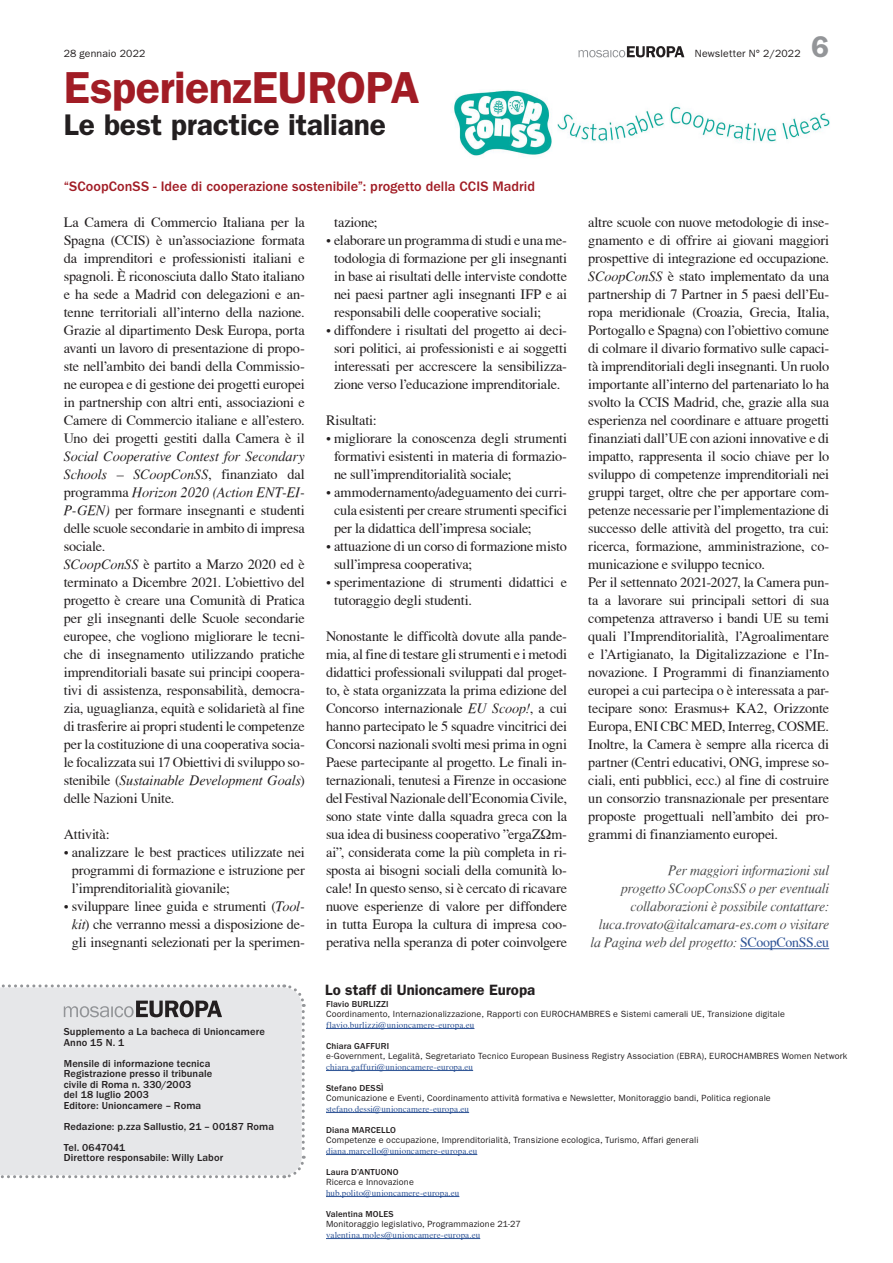
<style>
.page{position:relative;width:893px;height:1263px;background:#fff}
.page>*{position:absolute;margin:0;border:0;box-sizing:border-box;transform-origin:0 0}
.t1{font:600 45px "ITC Franklin Gothic Std";letter-spacing:-.01em;color:#a11c25}
.t2{font:600 30px "ITC Franklin Gothic Std";letter-spacing:-.01em;color:#231f20}
.t3{font:600 30px "ITC Franklin Gothic Std";color:#939598}
.t4{font:600 15px "ITC Franklin Gothic Std";color:#231f20}
.t5{font:14.25px/18px "T Acc LAD";letter-spacing:-.015em;color:#231f20;text-align:justify}
.t6{font:14.25px/18px "T Acc LAD Italic";letter-spacing:-.015em;color:#4b4c4d;text-align:right}
.t7{font:14.25px/18px "T Acc LAD Italic";letter-spacing:-.01em;color:#231f20;text-align:justify}
.t8{font:500 14.25px "ITC Franklin Gothic Std";letter-spacing:.005em;color:#a11c25}
.t9{font:500 10.5px/10.5px "ITC Franklin Gothic Std";letter-spacing:.01em;color:#231f20}
.t10{font:10.5px "ITC Franklin Gothic Std";letter-spacing:.015em;color:#231f20}
.t11{font:9px "ITC Franklin Gothic Std";letter-spacing:.015em;color:#231f20}
.t12{font:9px "T Acc LAD";letter-spacing:.015em;color:#2f5496}
.t13{font:500 9px "ITC Franklin Gothic Std";letter-spacing:.015em;color:#231f20}
.s1{font-family:"T Acc LAD"}
.s2{font-family:"T Acc LAD Italic"}
.s3{font-family:"T Acc LAD";color:#2f5496}
</style>
<div class="page">
<svg style="left:579px;top:46px;width:105px;height:11px"></svg>
<img style="left:454px;top:90px;width:376px;height:67px">
<svg style="left:0;top:984px;width:306px;height:195px;background:#e2e3e5"></svg>
<hr style="left:740px;top:948px;width:89px;height:1px;background:#2f5496">
<hr style="left:326px;top:1028px;width:148px;height:1px;background:#2f5496">
<hr style="left:326px;top:1070px;width:147px;height:1px;background:#2f5496">
<hr style="left:326px;top:1112px;width:143px;height:1px;background:#2f5496">
<hr style="left:326px;top:1154px;width:151px;height:1px;background:#2f5496">
<hr style="left:326px;top:1196px;width:133px;height:1px;background:#2f5496">
<hr style="left:326px;top:1238px;width:154px;height:1px;background:#2f5496">
<p class="t10" style="left:64px;top:48px;width:83px">28 gennaio 2022</p>
<p class="t10" style="left:695px;top:48px;width:107px">Newsletter N° 2/2022</p>
<h1 class="t1" style="left:64px;top:61px;width:357px">EsperienzEUROPA</h1>
<h2 class="t2" style="left:64px;top:107px;width:324px">Le best practice italiane</h2>
<h2 class="t3" style="left:811px;top:29px;width:19px">6</h2>
<p class="t8" style="left:64px;top:178px;width:473px">“SCoopConSS - Idee di cooperazione sostenibile”: progetto della CCIS Madrid</p>
<p class="t5" style="left:64px;top:213px;width:242px">La Camera di Commercio Italiana per la Spagna (CCIS) è un’associazione formata da imprenditori e professionisti italiani e spagnoli. È riconosciuta dallo Stato italiano e ha sede a Madrid con delegazioni e an&shy;tenne territoriali all’interno della nazione.<br>Grazie al dipartimento Desk Europa, porta avanti un lavoro di presentazione di propo&shy;ste nell’ambito dei bandi della Commissio&shy;ne europea e di gestione dei progetti europei in partnership con altri enti, associazioni e Camere di Commercio italiane e all’estero.<br>Uno dei progetti gestiti dalla Camera è il</p>
<p class="t7" style="left:64px;top:447px;width:242px">Social Cooperative Contest for Secondary Schools – SCoopConSS<span class="s1">, finanziato dal programma</span> Horizon 2020 (Action ENT-EI-</p>
<p class="t5" style="left:64px;top:501px;width:242px;text-align:left"><span class="s2">P-GEN)</span> per formare insegnanti e studenti delle scuole secondarie in ambito di impresa sociale.<br><span class="s2">SCoopConSS</span> è partito a Marzo 2020 ed è terminato a Dicembre 2021. L’obiettivo del progetto è creare una Comunità di Pratica per gli insegnanti delle Scuole secondarie europee, che vogliono migliorare le tecni&shy;che di insegnamento utilizzando pratiche imprenditoriali basate sui principi coopera&shy;tivi di assistenza, responsabilità, democra&shy;zia, uguaglianza, equità e solidarietà al fine di trasferire ai propri studenti le competenze per la costituzione di una cooperativa socia&shy;le focalizzata sui 17 Obiettivi di sviluppo so-</p>
<p class="t7" style="left:64px;top:771px;width:242px"><span class="s1">stenibile (</span>Sustainable Development Goals<span class="s1">)</span></p>
<p class="t5" style="left:64px;top:789px;width:112px">delle Nazioni Unite.</p>
<p class="t5" style="left:64px;top:825px;width:47px">Attività:</p>
<p class="t5" style="left:72px;top:843px;width:234px;text-indent:-8px">• analizzare le best practices utilizzate nei programmi di formazione e istruzione per l’imprenditorialità giovanile;</p>
<p class="t5" style="left:64px;top:897px;width:242px;text-align:center">• sviluppare linee guida e strumenti (<span class="s2">Tool&shy;kit</span>) che verranno messi a disposizione de&shy;gli insegnanti selezionati per la sperimen-</p>
<p class="t9" style="left:64px;top:1027px;width:203px">Supplemento a La bacheca di Unioncamere<br>Anno 15 N. 1</p>
<p class="t9" style="left:64px;top:1058px;width:150px">Mensile di informazione tecnica<br>Registrazione presso il tribunale civile di Roma n. 330/2003<br>del 18 luglio 2003<br>Editore: Unioncamere – Roma</p>
<p class="t9" style="left:64px;top:1116px;width:212px;line-height:21px">Redazione: p.zza Sallustio, 21 – 00187 Roma<br>Tel. 0647041</p>
<p class="t9" style="left:64px;top:1153px;width:161px">Direttore responsabile: Willy Labor</p>
<p class="t5" style="left:334px;top:213px;width:45px">tazione;</p>
<p class="t5" style="left:334px;top:231px;width:234px;text-indent:-8px">• elaborare un programma di studi e una me&shy;todologia di formazione per gli insegnanti in base ai risultati delle interviste condotte nei paesi partner agli insegnanti IFP e ai responsabili delle cooperative sociali;</p>
<p class="t5" style="left:326px;top:321px;width:242px;text-align:center">• diffondere i risultati del progetto ai deci&shy;sori politici, ai professionisti e ai soggetti interessati per accrescere la sensibilizza&shy;zione verso l’educazione imprenditoriale.</p>
<p class="t5" style="left:326px;top:411px;width:52px">Risultati:</p>
<p class="t5" style="left:334px;top:429px;width:234px;text-indent:-8px">• migliorare la conoscenza degli strumenti formativi esistenti in materia di formazio&shy;ne sull’imprenditorialità sociale;</p>
<p class="t5" style="left:334px;top:483px;width:234px;text-indent:-8px">• ammodernamento/adeguamento dei curri&shy;cula esistenti per creare strumenti specifici per la didattica dell’impresa sociale;</p>
<p class="t5" style="left:334px;top:537px;width:234px;text-indent:-8px">• attuazione di un corso di formazione misto sull’impresa cooperativa;</p>
<p class="t5" style="left:334px;top:573px;width:234px;text-indent:-8px">• sperimentazione di strumenti didattici e tutoraggio degli studenti.</p>
<p class="t5" style="left:326px;top:627px;width:242px">Nonostante le difficoltà dovute alla pande&shy;mia, al fine di testare gli strumenti e i metodi didattici professionali sviluppati dal proget&shy;to, è stata organizzata la prima edizione del Concorso internazionale <span class="s2">EU Scoop!</span>, a cui hanno partecipato le 5 squadre vincitrici dei Concorsi nazionali svolti mesi prima in ogni Paese partecipante al progetto. Le finali in&shy;ternazionali, tenutesi a Firenze in occasione del Festival Nazionale dell’Economia Civile, sono state vinte dalla squadra greca con la sua idea di business cooperativo ”ergaZ m&shy;ai”, considerata come la più completa in ri&shy;sposta ai bisogni sociali della comunità lo&shy;cale! In questo senso, si è cercato di ricavare nuove esperienze di valore per diffondere in tutta Europa la cultura di impresa coo&shy;perativa nella speranza di poter coinvolgere</p>
<p class="t4" style="left:325px;top:981px;width:212px">Lo staff di Unioncamere Europa</p>
<p class="t5" style="left:588px;top:213px;width:242px;text-align:left">altre scuole con nuove metodologie di inse&shy;gnamento e di offrire ai giovani maggiori prospettive di integrazione ed occupazione.<br><span class="s2">SCoopConSS</span> è stato implementato da una partnership di 7 Partner in 5 paesi dell’Eu&shy;ropa meridionale (Croazia, Grecia, Italia, Portogallo e Spagna) con l’obiettivo comune di colmare il divario formativo sulle capaci&shy;tà imprenditoriali degli insegnanti. Un ruolo importante all’interno del partenariato lo ha svolto la CCIS Madrid, che, grazie alla sua esperienza nel coordinare e attuare progetti finanziati dall’UE con azioni innovative e di impatto, rappresenta il socio chiave per lo sviluppo di competenze imprenditoriali nei gruppi target, oltre che per apportare com&shy;petenze necessarie per l’implementazione di successo delle attività del progetto, tra cui: ricerca, formazione, amministrazione, co&shy;municazione e sviluppo tecnico.<br>Per il settennato 2021-2027, la Camera pun&shy;ta a lavorare sui principali settori di sua competenza attraverso i bandi UE su temi quali l’Imprenditorialità, l’Agroalimentare e l’Artigianato, la Digitalizzazione e l’In&shy;novazione. I Programmi di finanziamento europei a cui partecipa o è interessata a par&shy;tecipare sono: Erasmus+ KA2, Orizzonte Europa, ENI CBC MED, Interreg, COSME.<br>Inoltre, la Camera è sempre alla ricerca di partner (Centri educativi, ONG, imprese so&shy;ciali, enti pubblici, ecc.) al fine di costruire un consorzio transnazionale per presentare proposte progettuali nell’ambito dei pro&shy;grammi di finanziamento europei.</p>
<p class="t6" style="left:591px;top:861px;width:240px">Per maggiori informazioni sul<br>progetto SCoopConsSS o per eventuali collaborazioni è possibile contattare: luca.trovato@italcamara-es.com o visitare la Pagina web del progetto: <span class="s3">SCoopConSS.eu</span></p>
<p class="t13" style="left:326px;top:998px;width:64px">Flavio BURLIZZI</p>
<p class="t11" style="left:326px;top:1009px;width:460px">Coordinamento, Internazionalizzazione, Rapporti con EUROCHAMBRES e Sistemi camerali UE, Transizione digitale</p>
<p class="t12" style="left:326px;top:1019px;width:150px">flavio.burlizzi@unioncamere-europa.eu</p>
<p class="t13" style="left:326px;top:1040px;width:65px">Chiara GAFFURI</p>
<p class="t11" style="left:326px;top:1051px;width:523px">e-Government, Legalità, Segretariato Tecnico European Business Registry Association (EBRA), EUROCHAMBRES Women Network</p>
<p class="t12" style="left:326px;top:1061px;width:149px">chiara.gaffuri@unioncamere-europa.eu</p>
<p class="t13" style="left:326px;top:1082px;width:59px">Stefano DESSÌ</p>
<p class="t11" style="left:326px;top:1093px;width:446px">Comunicazione e Eventi, Coordinamento attività formativa e Newsletter, Monitoraggio bandi, Politica regionale</p>
<p class="t12" style="left:326px;top:1103px;width:145px">stefano.dessi@unioncamere-europa.eu</p>
<p class="t13" style="left:326px;top:1124px;width:72px">Diana MARCELLO</p>
<p class="t11" style="left:326px;top:1135px;width:374px">Competenze e occupazione, Imprenditorialità, Transizione ecologica, Turismo, Affari generali</p>
<p class="t12" style="left:326px;top:1145px;width:153px">diana.marcello@unioncamere-europa.eu</p>
<p class="t13" style="left:326px;top:1166px;width:74px">Laura D’ANTUONO</p>
<p class="t11" style="left:326px;top:1177px;width:89px">Ricerca e Innovazione</p>
<p class="t12" style="left:326px;top:1187px;width:135px">hub.polito@unioncamere-europa.eu</p>
<p class="t13" style="left:326px;top:1208px;width:69px">Valentina MOLES</p>
<p class="t11" style="left:326px;top:1219px;width:196px">Monitoraggio legislativo, Programmazione 21-27</p>
<p class="t12" style="left:326px;top:1229px;width:156px">valentina.moles@unioncamere-europa.eu</p>
</div>
